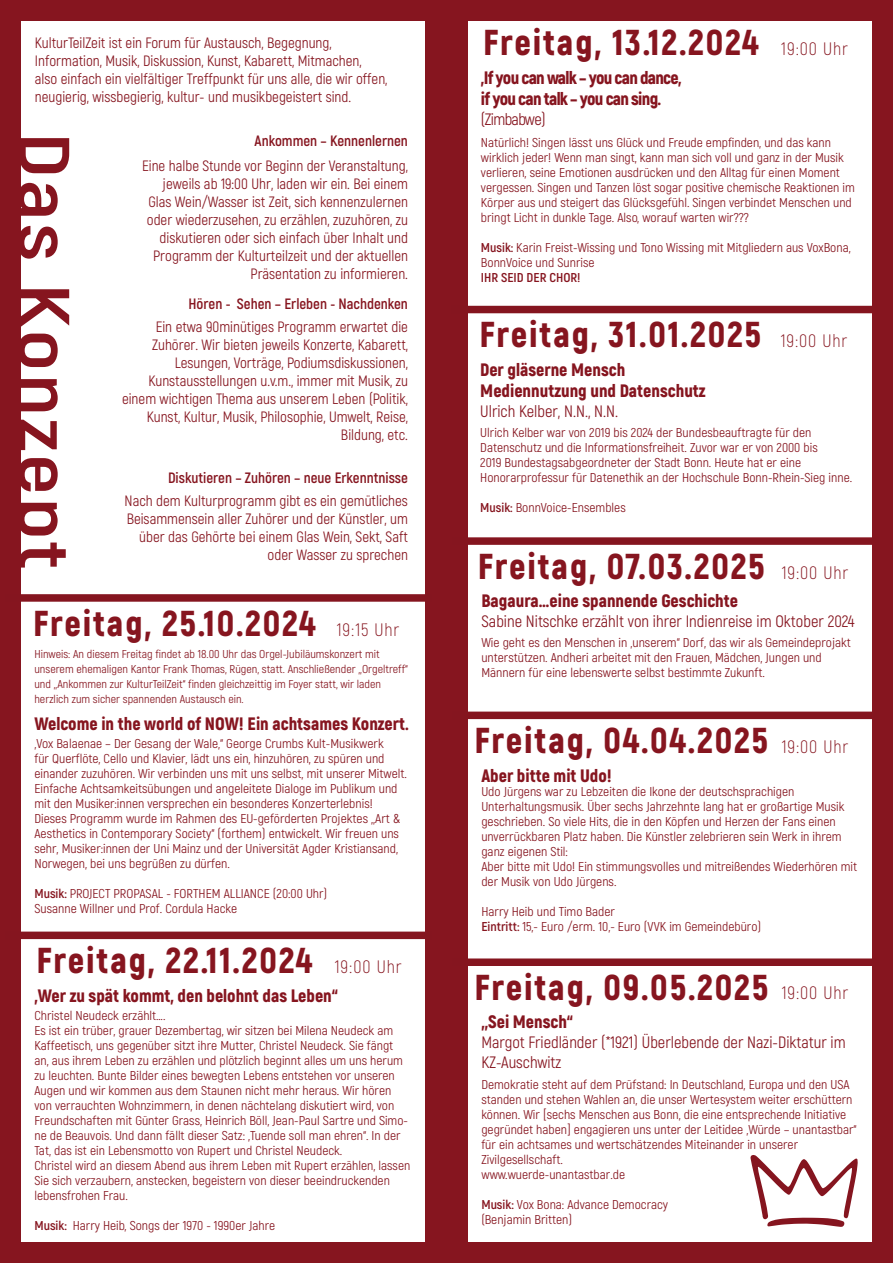
<style>
.page{position:relative;width:893px;height:1263px;background:#86151f}
.page>*{position:absolute;margin:0;border:0;box-sizing:border-box;transform-origin:0 0}
.t1{font:700 72px "Akrobat";letter-spacing:.03em;color:#86151f;scale:1.25 1}
.t2{font:900 36px "Akrobat";letter-spacing:.05em;color:#86151f}
.t3{font:900 18px "Akrobat";color:#86151f}
.t4{font:300 18px "Akrobat";letter-spacing:.05em;color:#86151f}
.t5{font:900 18px "Akrobat";letter-spacing:-.04em;color:#86151f}
.t6{font:16.5px/19.8px "Akrobat";color:#86151f}
.t7{font:16.5px "Akrobat";letter-spacing:-.04em;color:#86151f}
.t8{font:15px/18px "Akrobat";color:#86151f;text-align:right}
.t9{font:700 15px "Akrobat";color:#86151f}
.t10{font:12.9px/15px "Akrobat";color:#86151f;scale:1.05 1}
.t11{font:700 12.9px "Akrobat";color:#86151f;scale:1.05 1}
.t12{font:11.4px/15px "Akrobat";color:#86151f;scale:1.05 1}
.s1{font-weight:700}
</style>
<div class="page">
<div style="left:21px;top:21px;width:404px;height:1221px;background:#fff"></div>
<div style="left:468px;top:21px;width:404px;height:1221px;background:#fff"></div>
<div style="left:6px;top:594px;width:425px;height:8px;background:#85151f"></div>
<div style="left:6px;top:931px;width:425px;height:8px;background:#85151f"></div>
<div style="left:452px;top:306px;width:425px;height:7px;background:#85151f"></div>
<div style="left:453px;top:537px;width:425px;height:8px;background:#85151f"></div>
<div style="left:453px;top:712px;width:425px;height:7px;background:#85151f"></div>
<div style="left:453px;top:958px;width:425px;height:8px;background:#85151f"></div>
<svg style="left:750px;top:1155px;width:108px;height:72px"></svg>
<p class="t8" style="left:35px;top:34px;width:354px;text-align:left">KulturTeilZeit ist ein Forum für Austausch, Begegnung, Information, Musik, Diskussion, Kunst, Kabarett, Mitmachen, also einfach ein vielfältiger Treffpunkt für uns alle, die wir offen, neugierig, wissbegierig, kultur- und musikbegeistert sind.</p>
<p class="t1" style="left:89px;top:132px;width:352px;rotate:90deg">Das Konzept</p>
<p class="t9" style="left:255px;top:131px;width:155px">Ankommen – Kennenlernen</p>
<p class="t8" style="left:142px;top:157px;width:267px">Eine halbe Stunde vor Beginn der Veranstaltung, jeweils ab 19:00 Uhr, laden wir ein. Bei einem Glas Wein/Wasser ist Zeit, sich kennenzulernen oder wiederzusehen, zu erzählen, zuzuhören, zu diskutieren oder sich einfach über Inhalt und Programm der Kulturteilzeit und der aktuellen Präsentation zu informieren.</p>
<p class="t9" style="left:189px;top:295px;width:221px">Hören - Sehen – Erleben - Nachdenken</p>
<p class="t8" style="left:122px;top:318px;width:287px">Ein etwa 90minütiges Programm erwartet die Zuhörer. Wir bieten jeweils Konzerte, Kabarett, Lesungen, Vorträge, Podiumsdiskussionen, Kunstausstellungen u.v.m., immer mit Musik, zu einem wichtigen Thema aus unserem Leben (Politik, Kunst, Kultur, Musik, Philosophie, Umwelt, Reise, Bildung, etc.</p>
<p class="t9" style="left:168px;top:468px;width:241px">Diskutieren – Zuhören – neue Erkenntnisse</p>
<p class="t8" style="left:125px;top:492px;width:285px">Nach dem Kulturprogramm gibt es ein gemütliches Beisammensein aller Zuhörer und der Künstler, um über das Gehörte bei einem Glas Wein, Sekt, Saft oder Wasser zu sprechen</p>
<p class="t2" style="left:33px;top:600px;width:284px">Freitag, 25.10.2024</p>
<p class="t4" style="left:337px;top:619px;width:64px">19:15 Uhr</p>
<p class="t12" style="left:34px;top:646px;width:357px">Hinweis: An diesem Freitag findet ab 18.00 Uhr das Orgel-Jubiläumskonzert mit unserem ehemaligen Kantor Frank Thomas, Rügen, statt. Anschließender „,Orgeltreff“ und „,Ankommen zur KulturTeilZeit“ finden gleichzeittig im Foyer statt, wir laden herzlich zum sicher spannenden Austausch ein.</p>
<p class="t3" style="left:34px;top:712px;width:376px">Welcome in the world of NOW! Ein achtsames Konzert.</p>
<p class="t10" style="left:34px;top:736px;width:356px">„Vox Balaenae – Der Gesang der Wale,“ George Crumbs Kult-Musikwerk<br>für Querflöte, Cello und Klavier, lädt uns ein, hinzuhören, zu spüren und einander zuzuhören. Wir verbinden uns mit uns selbst, mit unserer Mitwelt.<br>Einfache Achtsamkeitsübungen und angeleitete Dialoge im Publikum und mit den Musiker:innen versprechen ein besonderes Konzerterlebnis!</p>
<p class="t10" style="left:34px;top:811px;width:350px">Dieses Programm wurde im Rahmen des EU-geförderten Projektes ,„Art &amp; Aesthetics in Contemporary Society“ (forthem) entwickelt. Wir freuen uns sehr, Musiker:innen der Uni Mainz und der Universität Agder Kristiansand, Norwegen, bei uns begrüßen zu dürfen.</p>
<p class="t10" style="left:34px;top:886px;width:280px"><span class="s1">Musik:</span> PROJECT PROPASAL - FORTHEM ALLIANCE (20:00 Uhr)</p>
<p class="t10" style="left:34px;top:901px;width:194px">Susanne Willner und Prof. Cordula Hacke</p>
<p class="t2" style="left:37px;top:937px;width:277px">Freitag, 22.11.2024</p>
<p class="t4" style="left:335px;top:956px;width:68px">19:00 Uhr</p>
<p class="t3" style="left:34px;top:983px;width:305px">„Wer zu spät kommt, den belohnt das Leben“</p>
<p class="t10" style="left:34px;top:1008px;width:126px">Christel Neudeck erzählt….</p>
<p class="t10" style="left:34px;top:1023px;width:357px">Es ist ein trüber, grauer Dezembertag, wir sitzen bei Milena Neudeck am Kaffeetisch, uns gegenüber sitzt ihre Mutter, Christel Neudeck. Sie fängt an, aus ihrem Leben zu erzählen und plötzlich beginnt alles um uns herum zu leuchten. Bunte Bilder eines bewegten Lebens entstehen vor unseren Augen und wir kommen aus dem Staunen nicht mehr heraus. Wir hören von verrauchten Wohnzimmern, in denen nächtelang diskutiert wird, von Freundschaften mit Günter Grass, Heinrich Böll, Jean-Paul Sartre und Simo&shy;ne de Beauvois. Und dann fällt dieser Satz: „Tuende soll man ehren“. In der Tat, das ist ein Lebensmotto von Rupert und Christel Neudeck.</p>
<p class="t10" style="left:34px;top:1158px;width:359px">Christel wird an diesem Abend aus ihrem Leben mit Rupert erzählen, lassen<br>Sie sich verzaubern, anstecken, begeistern von dieser beeindruckenden lebensfrohen Frau.</p>
<p class="t10" style="left:34px;top:1218px;width:231px"><span class="s1">Musik:</span> Harry Heib, Songs der 1970 - 1990er Jahre</p>
<p class="t2" style="left:483px;top:19px;width:277px">Freitag, 13.12.2024</p>
<p class="t5" style="left:481px;top:66px;width:202px">„If you can walk – you can dance,</p>
<p class="t5" style="left:481px;top:87px;width:182px">if you can talk – you can sing.</p>
<p class="t7" style="left:481px;top:109px;width:66px">(Zimbabwe)</p>
<p class="t4" style="left:781px;top:38px;width:68px">19:00 Uhr</p>
<p class="t10" style="left:481px;top:135px;width:358px">Natürlich! Singen lässt uns Glück und Freude empfinden, und das kann wirklich jeder! Wenn man singt, kann man sich voll und ganz in der Musik verlieren, seine Emotionen ausdrücken und den Alltag für einen Moment vergessen. Singen und Tanzen löst sogar positive chemische Reaktionen im Körper aus und steigert das Glücksgefühl. Singen verbindet Menschen und bringt Licht in dunkle Tage. Also, worauf warten wir???</p>
<p class="t10" style="left:481px;top:240px;width:354px"><span class="s1">Musik:</span> Karin Freist-Wissing und Tono Wissing mit Mitgliedern aus VoxBona,<br>BonnVoice und Sunrise</p>
<p class="t11" style="left:481px;top:270px;width:96px">IHR SEID DER CHOR!</p>
<p class="t2" style="left:479px;top:311px;width:283px">Freitag, 31.01.2025</p>
<p class="t3" style="left:480px;top:358px;width:146px">Der gläserne Mensch</p>
<p class="t3" style="left:480px;top:379px;width:227px">Mediennutzung und Datenschutz</p>
<p class="t6" style="left:480px;top:401px;width:139px">Ulrich Kelber, N.N., N.N.</p>
<p class="t4" style="left:781px;top:330px;width:68px">19:00 Uhr</p>
<p class="t10" style="left:480px;top:424px;width:356px">Ulrich Kelber war von 2019 bis 2024 der Bundesbeauftragte für den Datenschutz und die Informationsfreiheit. Zuvor war er von 2000 bis<br>2019 Bundestagsabgeordneter der Stadt Bonn. Heute hat er eine Honorarprofessur für Datenethik an der Hochschule Bonn-Rhein-Sieg inne.</p>
<p class="t10" style="left:480px;top:499px;width:140px"><span class="s1">Musik:</span> BonnVoice-Ensembles</p>
<p class="t2" style="left:478px;top:543px;width:289px">Freitag, 07.03.2025</p>
<p class="t4" style="left:782px;top:562px;width:68px">19:00 Uhr</p>
<p class="t3" style="left:481px;top:589px;width:258px">Bagaura…eine spannende Geschichte</p>
<p class="t6" style="left:481px;top:611px;width:375px">Sabine Nitschke erzählt von ihrer Indienreise im Oktober 2024</p>
<p class="t10" style="left:481px;top:635px;width:353px">Wie geht es den Menschen in „unserem“ Dorf, das wir als Gemeindeprojakt unterstützen. Andheri arbeitet mit den Frauen, Mädchen, Jungen und<br>Männern für eine lebenswerte selbst bestimmte Zukunft.</p>
<p class="t2" style="left:474px;top:717px;width:295px">Freitag, 04.04.2025</p>
<p class="t4" style="left:782px;top:736px;width:68px">19:00 Uhr</p>
<p class="t10" style="left:481px;top:784px;width:347px">Udo Jürgens war zu Lebzeiten die Ikone der deutschsprachigen Unterhaltungsmusik. Über sechs Jahrzehnte lang hat er großartige Musik geschrieben. So viele Hits, die in den Köpfen und Herzen der Fans einen unverrückbaren Platz haben. Die Künstler zelebrieren sein Werk in ihrem ganz eigenen Stil:</p>
<p class="t10" style="left:481px;top:859px;width:359px">Aber bitte mit Udo! Ein stimmungsvolles und mitreißendes Wiederhören mit der Musik von Udo Jürgens.</p>
<p class="t10" style="left:481px;top:904px;width:129px">Harry Heib und Timo Bader</p>
<p class="t10" style="left:481px;top:919px;width:268px"><span class="s1">Eintritt:</span> 15,- Euro /erm. 10,- Euro (VVK im Gemeindebüro)</p>
<p class="t3" style="left:481px;top:763px;width:132px">Aber bitte mit Udo!</p>
<p class="t2" style="left:474px;top:964px;width:295px">Freitag, 09.05.2025</p>
<p class="t4" style="left:782px;top:982px;width:68px">19:00 Uhr</p>
<p class="t3" style="left:481px;top:1010px;width:93px">„,Sei Mensch“</p>
<p class="t6" style="left:481px;top:1032px;width:366px">Margot Friedländer (*1921) Überlebende der Nazi-Diktatur im<br>KZ-Auschwitz</p>
<p class="t10" style="left:481px;top:1077px;width:359px">Demokratie steht auf dem Prüfstand: In Deutschland, Europa und den USA standen und stehen Wahlen an, die unser Wertesystem weiter erschüttern können. Wir [sechs Menschen aus Bonn, die eine entsprechende Initiative gegründet haben] engagieren uns unter der Leitidee „Würde – unantastbar“ für ein achtsames und wertschätzendes Miteinander in unserer Zivilgesellschaft.</p>
<p class="t10" style="left:481px;top:1167px;width:138px">www.wuerde-unantastbar.de</p>
<p class="t10" style="left:481px;top:1197px;width:179px"><span class="s1">Musik:</span> Vox Bona: Advance Democracy</p>
<p class="t10" style="left:481px;top:1212px;width:88px">(Benjamin Britten)</p>
</div>
